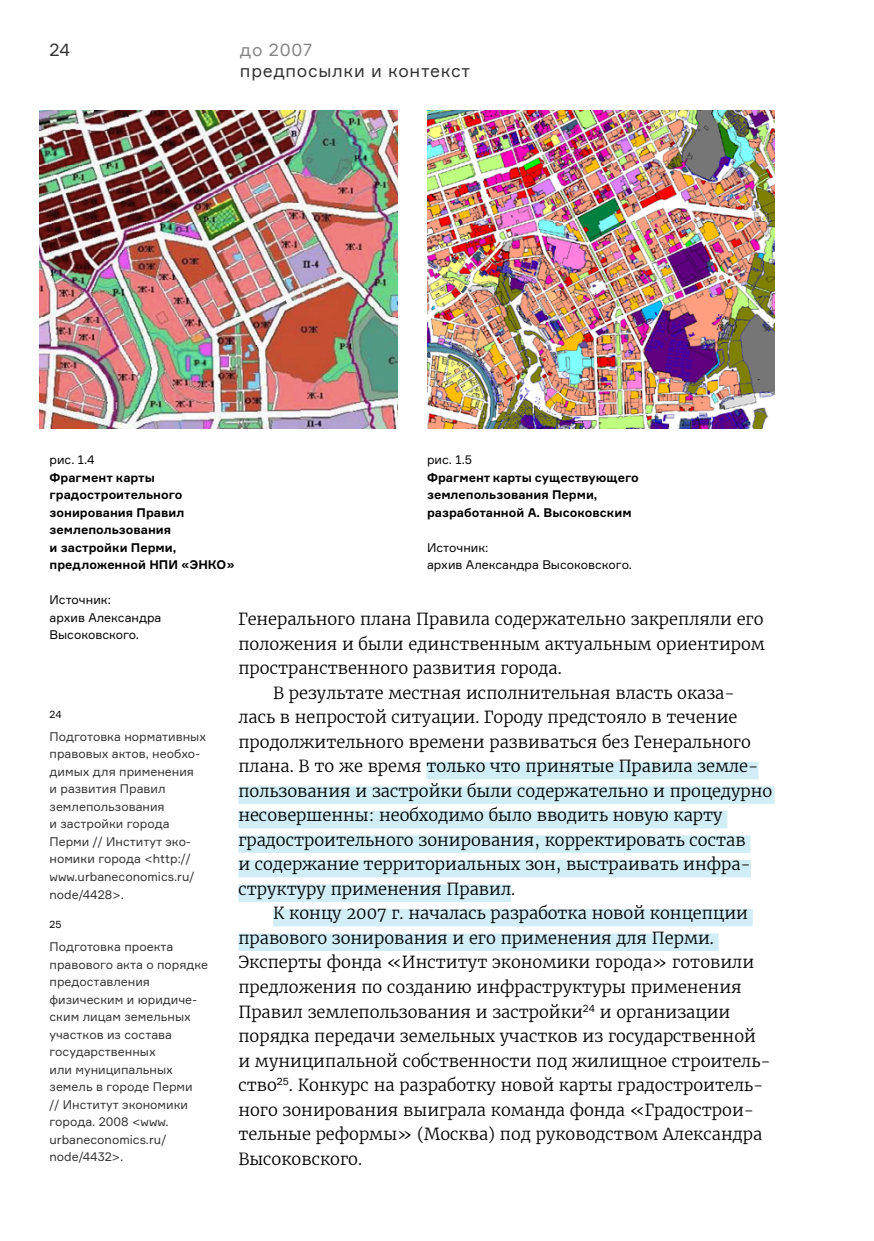
<style>
.page{position:relative;width:874px;height:1241px;background:#fff}
.page>*{position:absolute;margin:0;border:0;box-sizing:border-box;transform-origin:0 0}
.t1{font:17.5px "Formular";letter-spacing:.04em;color:#323232}
.t2{font:17.5px "Formular";letter-spacing:.04em;color:#848484}
.t3{font:300 16.45px "Merriweather";color:#000}
.t4{font:12.25px/17.5px "Formular";color:#323232}
.t5{font:700 12.25px/17.5px "Formular";color:#000}
.t6{font:12.25px/17.5px "Formular";color:#000}
.t7{font:10.15px "Formular";color:#000}
</style>
<div class="page">
<div style="left:426px;top:761px;width:332px;height:18px;background:#d1eef6"></div>
<div style="left:238px;top:786px;width:536px;height:17px;background:#d1eef6"></div>
<div style="left:238px;top:810px;width:489px;height:18px;background:#d1eef6"></div>
<div style="left:238px;top:835px;width:512px;height:17px;background:#d1eef6"></div>
<div style="left:238px;top:859px;width:512px;height:18px;background:#d1eef6"></div>
<div style="left:238px;top:884px;width:273px;height:17px;background:#d1eef6"></div>
<div style="left:273px;top:908px;width:479px;height:18px;background:#d1eef6"></div>
<div style="left:238px;top:933px;width:480px;height:17px;background:#d1eef6"></div>
<img style="left:427px;top:110px;width:347px;height:318px">
<img style="left:40px;top:110px;width:357px;height:318px">
<p class="t1" style="left:50px;top:39px;width:22px">24</p>
<p class="t2" style="left:240px;top:39px;width:74px">до 2007</p>
<p class="t1" style="left:240px;top:60px;width:232px">предпосылки и контекст</p>
<p class="t6" style="left:49px;top:451px;width:47px">рис. 1.4</p>
<p class="t5" style="left:49px;top:468px;width:186px">Фрагмент карты градостроительного зонирования Правил землепользования<br>и застройки Перми, предложенной НПИ «ЭНКО»</p>
<p class="t6" style="left:49px;top:591px;width:113px">Источник:<br>архив Александра<br>Высоковского.</p>
<p class="t6" style="left:427px;top:451px;width:47px">рис. 1.5</p>
<p class="t5" style="left:427px;top:468px;width:213px">Фрагмент карты существующего землепользования Перми, разработанной А. Высоковским</p>
<p class="t6" style="left:427px;top:538px;width:206px">Источник:<br>архив Александра Высоковского.</p>
<p class="t3" style="left:238px;top:608px;width:526px">Генерального плана Правила содержательно закрепляли его</p>
<p class="t3" style="left:238px;top:632px;width:528px">положения и были единственным актуальным ориентиром</p>
<p class="t3" style="left:238px;top:657px;width:325px">пространственного развития города.</p>
<p class="t3" style="left:273px;top:681px;width:463px">В результате местная исполнительная власть оказа-</p>
<p class="t3" style="left:238px;top:706px;width:500px">лась в непростой ситуации. Городу предстояло в течение</p>
<p class="t3" style="left:238px;top:730px;width:514px">продолжительного времени развиваться без Генерального</p>
<p class="t3" style="left:238px;top:755px;width:521px">плана. В то же время только что принятые Правила земле-</p>
<p class="t3" style="left:238px;top:779px;width:535px">пользования и застройки были содержательно и процедурно</p>
<p class="t3" style="left:238px;top:804px;width:485px">несовершенны: необходимо было вводить новую карту</p>
<p class="t3" style="left:238px;top:828px;width:508px">градостроительного зонирования, корректировать состав</p>
<p class="t3" style="left:238px;top:853px;width:514px">и содержание территориальных зон, выстраивать инфра-</p>
<p class="t3" style="left:238px;top:877px;width:278px">структуру применения Правил.</p>
<p class="t3" style="left:273px;top:902px;width:476px">К концу 2007 г. началась разработка новой концепции</p>
<p class="t3" style="left:238px;top:926px;width:477px">правового зонирования и его применения для Перми.</p>
<p class="t3" style="left:238px;top:951px;width:517px">Эксперты фонда «Институт экономики города» готовили</p>
<p class="t3" style="left:238px;top:975px;width:504px">предложения по созданию инфраструктуры применения</p>
<p class="t3" style="left:238px;top:1000px;width:493px">Правил землепользования и застройки<sup>24</sup> и организации</p>
<p class="t3" style="left:238px;top:1024px;width:519px">порядка передачи земельных участков из государственной</p>
<p class="t3" style="left:238px;top:1049px;width:533px">и муниципальной собственности под жилищное строитель-</p>
<p class="t3" style="left:238px;top:1073px;width:526px">ство<sup>25</sup>. Конкурс на разработку новой карты градостроитель-</p>
<p class="t3" style="left:238px;top:1098px;width:517px">ного зонирования выиграла команда фонда «Градострои-</p>
<p class="t3" style="left:238px;top:1122px;width:525px">тельные реформы» (Москва) под руководством Александра</p>
<p class="t3" style="left:238px;top:1147px;width:125px">Высоковского.</p>
<p class="t7" style="left:49px;top:707px;width:14px">24</p>
<p class="t4" style="left:49px;top:727px;width:158px">Подготовка нормативных правовых актов, необхо&shy;димых для применения<br>и развития Правил землепользования<br>и застройки города<br>Перми // Институт эко&shy;номики города &lt;http:// www.urbaneconomics.ru/ node/4428&gt;.</p>
<p class="t7" style="left:49px;top:917px;width:14px">25</p>
<p class="t4" style="left:49px;top:937px;width:160px">Подготовка проекта правового акта о порядке предоставления физическим и юридиче&shy;ским лицам земельных участков из состава государственных<br>или муниципальных земель в городе Перми<br>// Институт экономики города. 2008 &lt;www. urbaneconomics.ru/ node/4432&gt;.</p>
</div>
